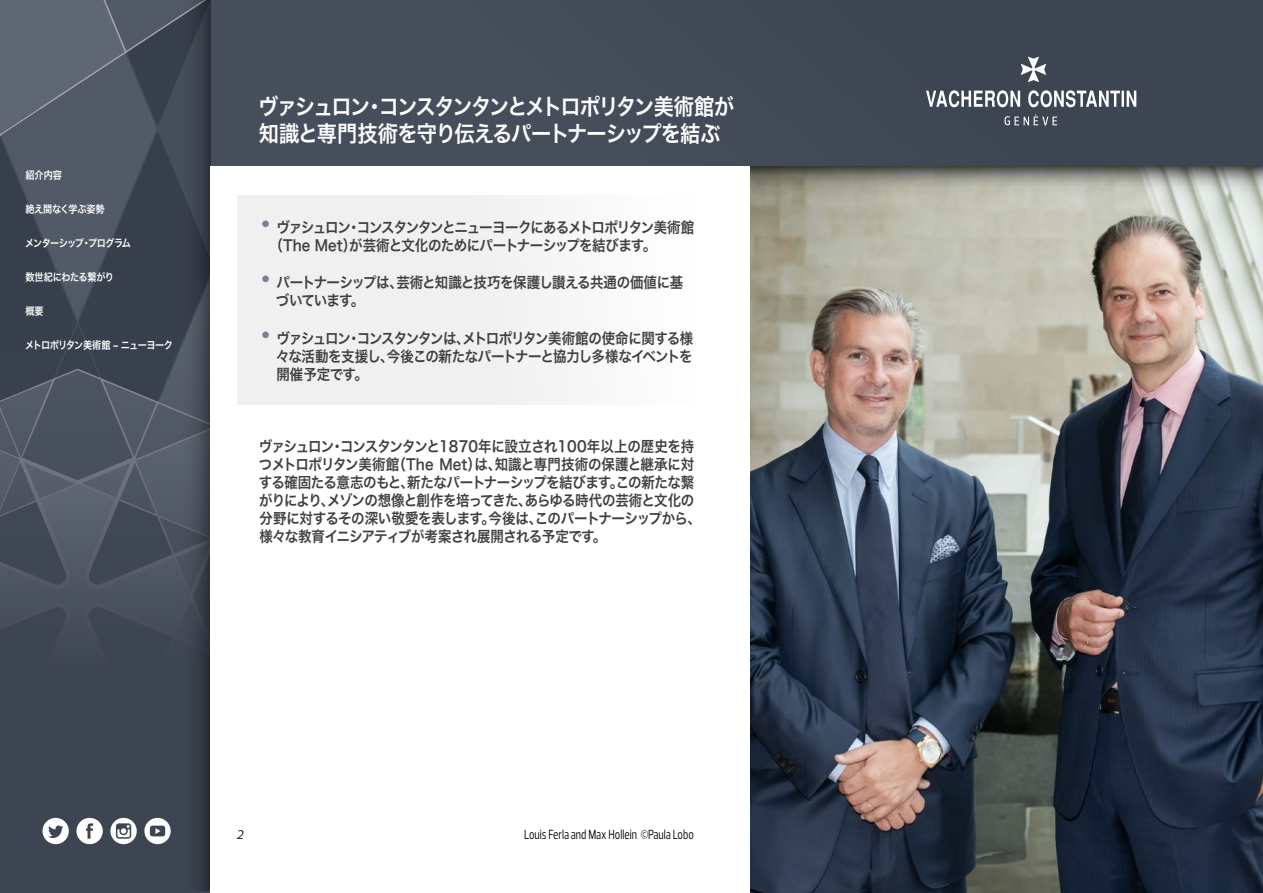
<style>
.page{position:relative;width:1263px;height:893px;background:#fff}
.page>*{position:absolute;margin:0;border:0;box-sizing:border-box;transform-origin:0 0}
.t1{font:22.5px/27px "Hira Kaku Pro W6";letter-spacing:-.07em;color:#fff;scale:.9 1}
.t2{font:15px/18px "Hira Kaku Pro W6";letter-spacing:-.045em;color:#40403f;scale:.9 1}
.t3{font:15px/18px "Hira Kaku Pro W6";letter-spacing:-.07em;color:#40403f;scale:.9 1}
.t4{font:13.5px "Prelo Condensed";color:#000;scale:.9 1}
.t5{font:italic 12.75px "Prelo";color:#000}
.t6{font:10.5px "Hira Kaku Pro W6";letter-spacing:-.045em;color:#fff;scale:.87 1}
.t7{font:10.5px "Hira Kaku Pro W6";letter-spacing:-.07em;color:#fff;scale:.87 1}
.t8{font:10.5px "Hira Kaku Pro W6";letter-spacing:-.025em;color:#fff;scale:.87 1}
.s1{font-family:"ST Heiti SC";font-weight:500;font-size:21px;color:#777e98}
</style>
<div class="page">
<div style="left:210px;top:0;width:1053px;height:166px;background:#474e5b"></div>
<div style="left:0;top:0;width:210px;height:893px;background:#3d4452"></div>
<div style="left:163px;top:0;width:47px;height:891px;background:linear-gradient(to right,#424a59,#2f343f)"></div>
<svg style="left:926px;top:57px;width:210px;height:68px"></svg>
<svg style="left:0;top:0;width:210px;height:867px"></svg>
<img style="left:751px;top:214px;width:512px;height:679px">
<svg style="left:751px;top:166px;width:512px;height:48px;background:#a5a69b"></svg>
<div style="left:237px;top:196px;width:457px;height:209px;background:#f0f0f0"></div>
<p class="t6" style="left:26px;top:166px;width:43px">紹介内容</p>
<p class="t8" style="left:26px;top:200px;width:93px">絶え間なく学ぶ姿勢</p>
<p class="t7" style="left:25px;top:234px;width:123px">メンターシップ・プログラム</p>
<p class="t6" style="left:26px;top:268px;width:103px">数世紀にわたる繋がり</p>
<p class="t6" style="left:26px;top:302px;width:23px">概要</p>
<p class="t6" style="left:25px;top:335px;width:172px">メトロポリタン美術館 – ニューヨーク</p>
<h1 class="t1" style="left:258px;top:93px;width:531px">ヴァシュロン・コンスタンタンとメトロポリタン美術館が知識と専門技術を守り伝えるパートナーシップを結ぶ</h1>
<p class="t3" style="left:270px;top:217px;width:473px;text-indent:-10px"><span class="s1">•</span> ヴァシュロン・コンスタンタンとニューヨークにあるメトロポリタン美術館（The Met）が芸術と文化のためにパートナーシップを結びます。</p>
<p class="t2" style="left:276px;top:273px;width:454px;text-indent:-17px"><span class="s1">•</span> パートナーシップは、芸術と知識と技巧を保護し讃える共通の価値に基づいています。</p>
<p class="t2" style="left:276px;top:328px;width:465px;text-align:justify;text-indent:-17px"><span class="s1">•</span> ヴァシュロン・コンスタンタンは、メトロポリタン美術館の使命に関する様々な活動を支援し、今後この新たなパートナーと協力し多様なイベントを開催予定です。</p>
<p class="t2" style="left:259px;top:436px;width:493px">ヴァシュロン・コンスタンタンと1870年に設立され100年以上の歴史を持つメトロポリタン美術館（The Met）は、知識と専門技術の保護と継承に対する確固たる意志のもと、新たなパートナーシップを結びます。この新たな繋がりにより、メゾンの想像と創作を培ってきた、あらゆる時代の芸術と文化の分野に対するその深い敬愛を表します。今後は、このパートナーシップから、様々な教育イニシアティブが考案され展開される予定です。</p>
<p class="t5" style="left:237px;top:826px;width:9px">2</p>
<p class="t4" style="left:524px;top:826px;width:190px">Louis Ferla and Max Hollein ©Paula Lobo</p>
</div>
